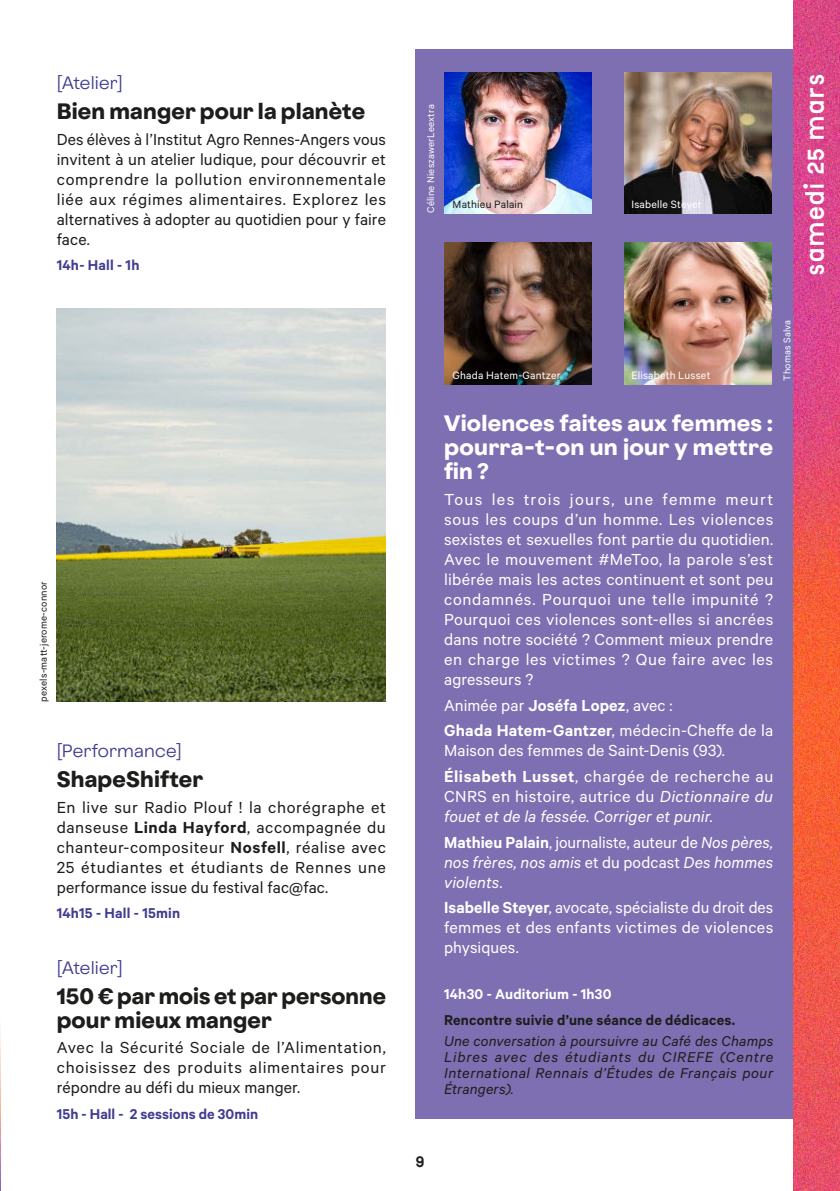
<style>
.page{position:relative;width:840px;height:1191px;background:#fff}
.page>*{position:absolute;margin:0;border:0;box-sizing:border-box;transform-origin:0 0}
.t1{font:27px "Turfu";letter-spacing:.005em;color:#fff}
.t2{font:700 20px/24px "Oldschool Grotesk";letter-spacing:.01em;color:#1d1d1b}
.t3{font:700 20px/24px "Oldschool Grotesk";letter-spacing:.015em;color:#fff;text-align:justify}
.t4{font:18px/20px "Calibre";letter-spacing:.015em;color:#fff;text-align:justify}
.t5{font:18px/20px "Calibre";letter-spacing:.005em;color:#1d1d1b;text-align:justify}
.t6{font:italic 18px/20px "Calibre";letter-spacing:.005em;color:#fff}
.t7{font:18px "Turfu";color:#1d1d1b}
.t8{font:italic 16px/16px "Calibre";letter-spacing:.03em;color:#1d1d1b;text-align:justify}
.t9{font:600 16px "Calibre";letter-spacing:.01em;color:#403c90}
.t10{font:600 16px "Calibre";letter-spacing:.015em;color:#1d1d1b}
.t11{font:300 16px "Oldschool Grotesk";letter-spacing:.01em;color:#403c90}
.t12{font:600 16px "Calibre";letter-spacing:.01em;color:#fff}
.t13{font:12px "Calibre";letter-spacing:.02em;color:#fff}
.t14{font:12px "Calibre";letter-spacing:.015em;color:#1d1d1b}
.t15{font:11px "Calibre";letter-spacing:.015em;color:#fff}
.t16{font:11px "Calibre";letter-spacing:.02em;color:#1d1d1b}
.s1{font-weight:600}
.s2{font-style:normal}
.s3{font-weight:600;font-style:normal}
</style>
<div class="page">
<div style="left:415px;top:49px;width:377px;height:1070px;background:#7d6fb1"></div>
<img style="left:57px;top:309px;width:329px;height:392px">
<img style="left:792px;top:0;width:47px;height:1191px">
<img style="left:0;top:1027px;width:1px;height:164px">
<img style="left:444px;top:242px;width:147px;height:142px">
<img style="left:624px;top:242px;width:147px;height:142px">
<img style="left:624px;top:72px;width:147px;height:141px">
<img style="left:444px;top:72px;width:147px;height:141px">
<p class="t11" style="left:57px;top:75px;width:67px">[Atelier]</p>
<p class="t2" style="left:57px;top:101px;width:309px">Bien manger pour la planète</p>
<p class="t5" style="left:57px;top:129px;width:330px">Des élèves à l’Institut Agro Rennes-Angers vous invitent à un atelier ludique, pour découvrir et comprendre la pollution environnementale liée aux régimes alimentaires. Explorez les alternatives à adopter au quotidien pour y faire face.</p>
<p class="t9" style="left:57px;top:257px;width:84px">14h- Hall - 1h</p>
<p class="t16" style="left:38px;top:701px;width:122px;rotate:-90deg">pexels-matt-jerome-connor</p>
<p class="t11" style="left:57px;top:743px;width:126px">[Performance]</p>
<p class="t2" style="left:57px;top:768px;width:148px">ShapeShifter</p>
<p class="t5" style="left:57px;top:797px;width:330px">En live sur Radio Plouf ! la chorégraphe et danseuse <span class="s1">Linda Hayford</span>, accompagnée du chanteur-compositeur <span class="s1">Nosfell</span>, réalise avec 25 étudiantes et étudiants de Rennes une performance issue du festival fac@fac.</p>
<p class="t9" style="left:57px;top:905px;width:125px">14h15 - Hall - 15min</p>
<p class="t11" style="left:57px;top:960px;width:67px">[Atelier]</p>
<p class="t2" style="left:57px;top:985px;width:330px">150 € par mois et par personne pour mieux manger</p>
<p class="t5" style="left:57px;top:1037px;width:330px">Avec la Sécurité Sociale de l’Alimentation, choisissez des produits alimentaires pour répondre au défi du mieux manger.</p>
<p class="t9" style="left:57px;top:1106px;width:203px">15h - Hall - 2 sessions de 30min</p>
<p class="t15" style="left:425px;top:213px;width:110px;rotate:-90deg">Céline NieszawerLeextra</p>
<p class="t14" style="left:452px;top:199px;width:72px">Mathieu Palain</p>
<p class="t13" style="left:631px;top:199px;width:72px">Isabelle Steyer</p>
<h1 class="t1" style="left:803px;top:276px;width:204px;rotate:-90deg">samedi 25 mars</h1>
<p class="t13" style="left:452px;top:369px;width:109px">Ghada Hatem-Gantzer</p>
<p class="t13" style="left:631px;top:369px;width:80px">Elisabeth Lusset</p>
<p class="t15" style="left:781px;top:381px;width:63px;rotate:-90deg">Thomas Salva</p>
<p class="t3" style="left:444px;top:413px;width:330px">Violences faites aux femmes : pourra-t-on un jour y mettre fin ?</p>
<p class="t4" style="left:444px;top:489px;width:330px">Tous les trois jours, une femme meurt sous les coups d’un homme. Les violences sexistes et sexuelles font partie du quotidien.<br>Avec le mouvement #MeToo, la parole s’est libérée mais les actes continuent et sont peu condamnés. Pourquoi une telle impunité ?<br>Pourquoi ces violences sont-elles si ancrées dans notre société ? Comment mieux prendre en charge les victimes ? Que faire avec les agresseurs ?</p>
<p class="t4" style="left:444px;top:692px;width:330px;line-height:25.6px">Animée par <span class="s1">Joséfa Lopez</span>, avec :<br><span class="s1">Ghada Hatem-Gantzer</span>, médecin-Cheffe de la</p>
<p class="t4" style="left:444px;top:738px;width:330px;line-height:25.6px">Maison des femmes de Saint-Denis (93).<br><span class="s1">Élisabeth Lusset</span>, chargée de recherche au</p>
<p class="t6" style="left:444px;top:786px;width:330px"><span class="s2">CNRS en histoire, autrice du</span> Dictionnaire du fouet et de la fessée. Corriger et punir<span class="s2">.</span></p>
<p class="t6" style="left:444px;top:832px;width:330px;text-align:justify"><span class="s3">Mathieu Palain</span><span class="s2">, journaliste, auteur de</span> Nos pères, nos frères, nos amis <span class="s2">et du podcast</span> Des hommes violents<span class="s2">.</span></p>
<p class="t4" style="left:444px;top:898px;width:330px"><span class="s1">Isabelle Steyer</span>, avocate, spécialiste du droit des femmes et des enfants victimes de violences physiques.</p>
<p class="t12" style="left:444px;top:986px;width:169px">14h30 - Auditorium - 1h30</p>
<p class="t10" style="left:444px;top:1012px;width:292px">Rencontre suivie d’une séance de dédicaces.</p>
<p class="t8" style="left:444px;top:1033px;width:330px">Une conversation à poursuivre au Café des Champs Libres avec des étudiants du CIREFE (Centre International Rennais d’Études de Français pour Étrangers).</p>
<p class="t7" style="left:415px;top:1153px;width:11px">9</p>
</div>
